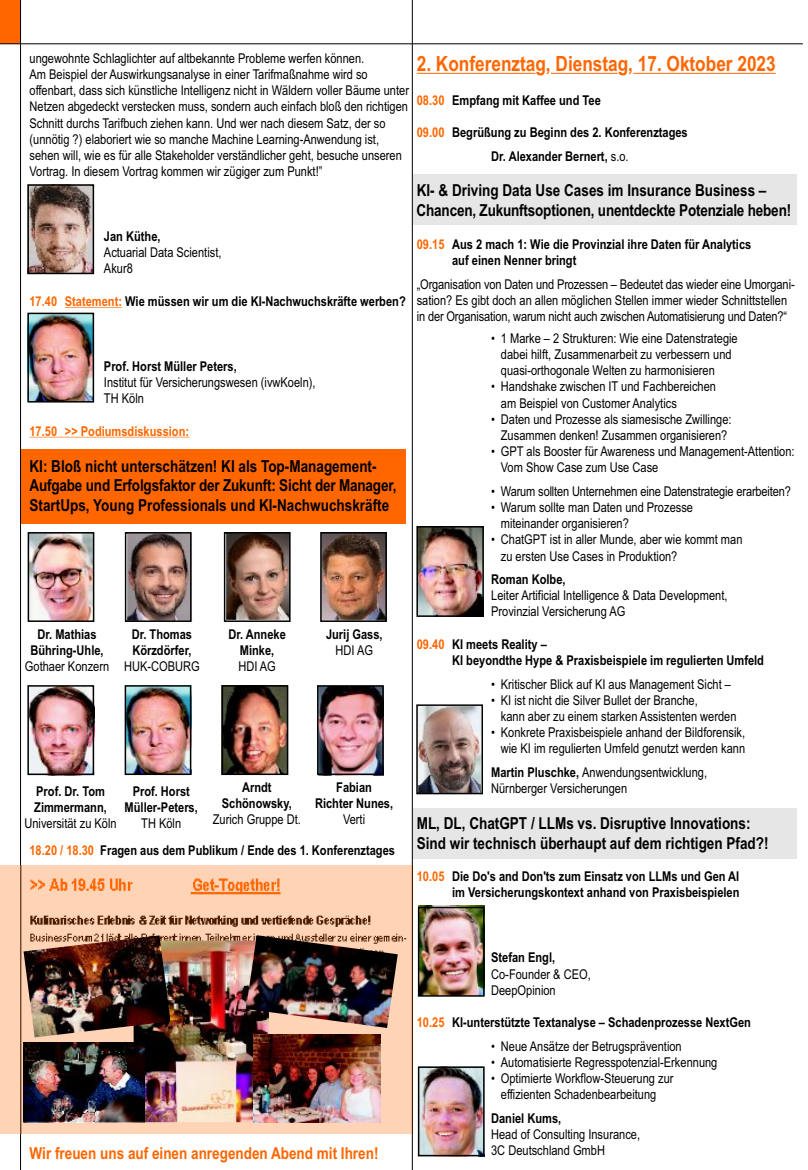
<style>
.page{position:relative;width:808px;height:1170px;background:#fff}
.page>*{position:absolute;margin:0;border:0;box-sizing:border-box;transform-origin:0 0}
.t1{font:700 21px "Arial Narrow";color:#f60}
.t2{font:700 16.5px/19.8px "Arial Narrow";color:#000}
.t3{font:700 16.5px "Arial Narrow";color:#f60}
.t4{font:13.5px/16.2px "Arial Narrow";color:#000}
.t5{font:700 13.5px/16.2px "Arial Narrow";color:#000}
.t6{font:700 13.5px "Arial Narrow";color:#f60}
.s1{font-weight:400}
.s2{font-weight:700}
.s3{color:#f60}
</style>
<div class="page">
<div style="left:412px;top:808px;width:385px;height:50px;background:#e6e6e6"></div>
<div style="left:412px;top:174px;width:385px;height:51px;background:#e6e6e6"></div>
<img style="left:418px;top:528px;width:64px;height:87px">
<div style="left:21px;top:449px;width:385px;height:74px;background:#f60"></div>
<img style="left:418px;top:706px;width:63px;height:86px">
<hr style="left:65px;top:307px;width:57px;height:1px;background:#f60">
<hr style="left:30px;top:437px;width:159px;height:1px;background:#f60">
<div style="left:0;top:0;width:21px;height:44px;background:#f60"></div>
<hr style="left:0;top:44px;width:803px;height:1px;background:#000">
<hr style="left:412px;top:0;width:1px;height:1169px;background:#000">
<hr style="left:20px;top:0;width:1px;height:1169px;background:#000">
<hr style="left:417px;top:73px;width:118px;height:1px;background:#f60">
<hr style="left:551px;top:73px;width:67px;height:1px;background:#f60">
<hr style="left:633px;top:73px;width:143px;height:1px;background:#f60">
<img style="left:0;top:865px;width:413px;height:268px">
<img style="left:133px;top:940px;width:136px;height:182px">
<img style="left:253px;top:1034px;width:127px;height:88px">
<img style="left:23px;top:1042px;width:122px;height:80px">
<img style="left:24px;top:935px;width:146px;height:102px">
<img style="left:246px;top:935px;width:152px;height:92px">
<div style="left:416px;top:526px;width:68px;height:91px;border:1px solid #000"></div>
<div style="left:416px;top:704px;width:67px;height:90px;border:1px solid #000"></div>
<img style="left:29px;top:186px;width:63px;height:86px">
<div style="left:27px;top:184px;width:67px;height:90px;border:1px solid #000"></div>
<img style="left:226px;top:534px;width:63px;height:86px">
<img style="left:127px;top:534px;width:63px;height:86px">
<img style="left:322px;top:534px;width:63px;height:86px">
<div style="left:125px;top:532px;width:67px;height:90px;border:1px solid #000"></div>
<div style="left:224px;top:532px;width:67px;height:90px;border:1px solid #000"></div>
<div style="left:320px;top:532px;width:67px;height:90px;border:1px solid #000"></div>
<img style="left:30px;top:534px;width:62px;height:86px">
<img style="left:29px;top:314px;width:63px;height:86px">
<div style="left:27px;top:312px;width:67px;height:90px;border:1px solid #000"></div>
<img style="left:420px;top:1068px;width:63px;height:86px">
<div style="left:418px;top:1066px;width:67px;height:90px;border:1px solid #000"></div>
<img style="left:221px;top:685px;width:65px;height:89px">
<div style="left:222px;top:685px;width:66px;height:90px;border:1px solid #000"></div>
<div style="left:28px;top:532px;width:66px;height:90px;border:1px solid #000"></div>
<img style="left:418px;top:905px;width:66px;height:89px">
<div style="left:418px;top:906px;width:67px;height:90px;border:1px solid #000"></div>
<img style="left:29px;top:686px;width:66px;height:89px">
<div style="left:27px;top:685px;width:67px;height:90px;border:1px solid #000"></div>
<img style="left:127px;top:687px;width:62px;height:86px">
<div style="left:125px;top:685px;width:66px;height:90px;border:1px solid #000"></div>
<img style="left:319px;top:687px;width:63px;height:86px">
<div style="left:317px;top:685px;width:67px;height:90px;border:1px solid #000"></div>
<p class="t4" style="left:30px;top:51px;width:381px">ungewohnte Schlaglichter auf altbekannte Probleme werfen können.<br>Am Beispiel der Auswirkungsanalyse in einer Tarifmaßnahme wird so offenbart, dass sich künstliche Intelligenz nicht in Wäldern voller Bäume unter Netzen abgedeckt verstecken muss, sondern auch einfach bloß den richtigen Schnitt durchs Tarifbuch ziehen kann. Und wer nach diesem Satz, der so (unnötig ?) elaboriert wie so manche Machine Learning-Anwendung ist, sehen will, wie es für alle Stakeholder verständlicher geht, besuche unseren Vortrag. In diesem Vortrag kommen wir zügiger zum Punkt!”</p>
<h1 class="t1" style="left:417px;top:56px;width:360px">2. Konferenztag, Dienstag, 17. Oktober 2023</h1>
<p class="t6" style="left:417px;top:95px;width:29px">08.30</p>
<p class="t6" style="left:417px;top:128px;width:29px">09.00</p>
<p class="t5" style="left:452px;top:93px;width:150px">Empfang mit Kaffee und Tee</p>
<p class="t5" style="left:491px;top:122px;width:198px;line-height:23.4px;text-indent:-39px">Begrüßung zu Beginn des 2. Konferenztages<br>Dr. Alexander Bernert, <span class="s1">s.o.</span></p>
<p class="t2" style="left:417px;top:182px;width:376px">KI- &amp; Driving Data Use Cases im Insurance Business –<br>Chancen, Zukunftsoptionen, unentdeckte Potenziale heben!</p>
<p class="t5" style="left:452px;top:237px;width:301px">Aus 2 mach 1: Wie die Provinzial ihre Daten für Analytics auf einen Nenner bringt</p>
<p class="t4" style="left:417px;top:277px;width:379px">„Organisation von Daten und Prozessen – Bedeutet das wieder eine Umorgani&shy;sation? Es gibt doch an allen möglichen Stellen immer wieder Schnittstellen in der Organisation, warum nicht auch zwischen Automatisierung und Daten?“</p>
<p class="t4" style="left:501px;top:331px;width:238px;text-indent:-10px">• 1 Marke – 2 Strukturen: Wie eine Datenstrategie dabei hilft, Zusammenarbeit zu verbessern und quasi-orthogonale Welten zu harmonisieren</p>
<p class="t4" style="left:501px;top:380px;width:217px;text-indent:-10px">• Handshake zwischen IT und Fachbereichen am Beispiel von Customer Analytics</p>
<p class="t4" style="left:491px;top:412px;width:242px;text-align:center">• Daten und Prozesse als siamesische Zwillinge:<br>Zusammen denken! Zusammen organisieren?</p>
<p class="t4" style="left:501px;top:444px;width:295px;text-indent:-10px">• GPT als Booster für Awareness und Management-Attention:<br>Vom Show Case zum Use Case</p>
<p class="t4" style="left:491px;top:484px;width:301px">• Warum sollten Unternehmen eine Datenstrategie erarbeiten?</p>
<p class="t4" style="left:501px;top:500px;width:194px;text-indent:-10px">• Warum sollte man Daten und Prozesse miteinander organisieren?</p>
<p class="t4" style="left:501px;top:533px;width:243px;text-indent:-10px">• ChatGPT ist in aller Munde, aber wie kommt man zu ersten Use Cases in Produktion?</p>
<p class="t5" style="left:491px;top:572px;width:76px">Roman Kolbe,</p>
<p class="t4" style="left:491px;top:588px;width:238px">Leiter Artificial Intelligence &amp; Data Development,<br>Provinzial Versicherung AG</p>
<p class="t5" style="left:452px;top:637px;width:313px">KI meets Reality –<br>KI beyondthe Hype &amp; Praxisbeispiele im regulierten Umfeld</p>
<p class="t4" style="left:491px;top:677px;width:241px">• Kritischer Blick auf KI aus Management Sicht –</p>
<p class="t4" style="left:501px;top:693px;width:237px;text-indent:-10px">• KI ist nicht die Silver Bullet der Branche,<br>kann aber zu einem starken Assistenten werden</p>
<p class="t4" style="left:491px;top:725px;width:255px;text-align:right">• Konkrete Praxisbeispiele anhand der Bildforensik, wie KI im regulierten Umfeld genutzt werden kann</p>
<p class="t4" style="left:491px;top:765px;width:217px"><span class="s2">Martin Pluschke,</span> Anwendungsentwicklung,<br>Nürnberger Versicherungen</p>
<p class="t2" style="left:417px;top:814px;width:353px">ML, DL, ChatGPT / LLMs vs. Disruptive Innovations:<br>Sind wir technisch überhaupt auf dem richtigen Pfad?!</p>
<p class="t5" style="left:452px;top:869px;width:289px">Die Do's and Don'ts zum Einsatz von LLMs und Gen AI im Versicherungskontext anhand von Praxisbeispielen</p>
<p class="t5" style="left:104px;top:229px;width:58px">Jan Küthe,</p>
<p class="t4" style="left:104px;top:246px;width:119px">Actuarial Data Scientist,<br>Akur8</p>
<p class="t5" style="left:30px;top:294px;width:378px"><span class="s3">17.40 Statement:</span> Wie müssen wir um die KI-Nachwuchskräfte werben?</p>
<p class="t6" style="left:417px;top:239px;width:29px">09.15</p>
<p class="t5" style="left:104px;top:359px;width:134px">Prof. Horst Müller Peters,</p>
<p class="t4" style="left:104px;top:375px;width:213px">Institut für Versicherungswesen (ivwKoeln),<br>TH Köln</p>
<p class="t6" style="left:30px;top:425px;width:161px">17.50 &gt;&gt; Podiumsdiskussion:</p>
<p class="t2" style="left:30px;top:457px;width:368px">KI: Bloß nicht unterschätzen! KI als Top-Management-<br>Aufgabe und Erfolgsfaktor der Zukunft: Sicht der Manager,<br>StartUps, Young Professionals und KI-Nachwuchskräfte</p>
<p class="t5" style="left:30px;top:627px;width:75px;text-align:center">Dr. Mathias<br>Bühring-Uhle,</p>
<p class="t4" style="left:25px;top:659px;width:86px">Gothaer Konzern</p>
<p class="t5" style="left:326px;top:627px;width:58px">Jurij Gass,</p>
<p class="t4" style="left:336px;top:643px;width:39px">HDI AG</p>
<p class="t5" style="left:132px;top:627px;width:62px">Dr. Thomas<br>Körzdörfer,</p>
<p class="t4" style="left:124px;top:659px;width:77px">HUK-COBURG</p>
<p class="t5" style="left:228px;top:627px;width:59px;text-align:center">Dr. Anneke<br>Minke,</p>
<p class="t4" style="left:238px;top:659px;width:39px">HDI AG</p>
<p class="t6" style="left:417px;top:639px;width:29px">09.40</p>
<p class="t5" style="left:222px;top:780px;width:71px;text-align:center">Arndt<br>Schönowsky,</p>
<p class="t4" style="left:213px;top:812px;width:89px">Zurich Gruppe Dt.</p>
<p class="t5" style="left:315px;top:780px;width:80px;text-align:center">Fabian<br>Richter Nunes,</p>
<p class="t4" style="left:343px;top:812px;width:24px">Verti</p>
<p class="t5" style="left:34px;top:784px;width:74px">Prof. Dr. Tom<br>Zimmermann,</p>
<p class="t4" style="left:24px;top:816px;width:94px">Universität zu Köln</p>
<p class="t5" style="left:125px;top:784px;width:75px;text-align:center">Prof. Horst<br>Müller-Peters,</p>
<p class="t4" style="left:141px;top:816px;width:41px">TH Köln</p>
<p class="t6" style="left:30px;top:845px;width:66px">18.20 / 18.30</p>
<p class="t5" style="left:100px;top:843px;width:296px">Fragen aus dem Publikum / Ende des 1. Konferenztages</p>
<p class="t6" style="left:417px;top:871px;width:29px">10.05</p>
<p class="t3" style="left:30px;top:1146px;width:350px">Wir freuen uns auf einen anregenden Abend mit Ihren!</p>
<p class="t6" style="left:417px;top:1017px;width:29px">10.25</p>
<p class="t5" style="left:491px;top:950px;width:65px">Stefan Engl,</p>
<p class="t4" style="left:491px;top:966px;width:101px">Co-Founder &amp; CEO,<br>DeepOpinion</p>
<p class="t5" style="left:452px;top:1015px;width:300px">KI-unterstützte Textanalyse – Schadenprozesse NextGen</p>
<p class="t4" style="left:491px;top:1038px;width:192px">• Neue Ansätze der Betrugsprävention</p>
<p class="t4" style="left:491px;top:1055px;width:228px">• Automatisierte Regresspotenzial-Erkennung</p>
<p class="t4" style="left:491px;top:1071px;width:184px;text-align:center">• Optimierte Workflow-Steuerung zur effizienten Schadenbearbeitung</p>
<p class="t5" style="left:491px;top:1110px;width:72px">Daniel Kums,</p>
<p class="t4" style="left:491px;top:1127px;width:150px">Head of Consulting Insurance,<br>3C Deutschland GmbH</p>
</div>
